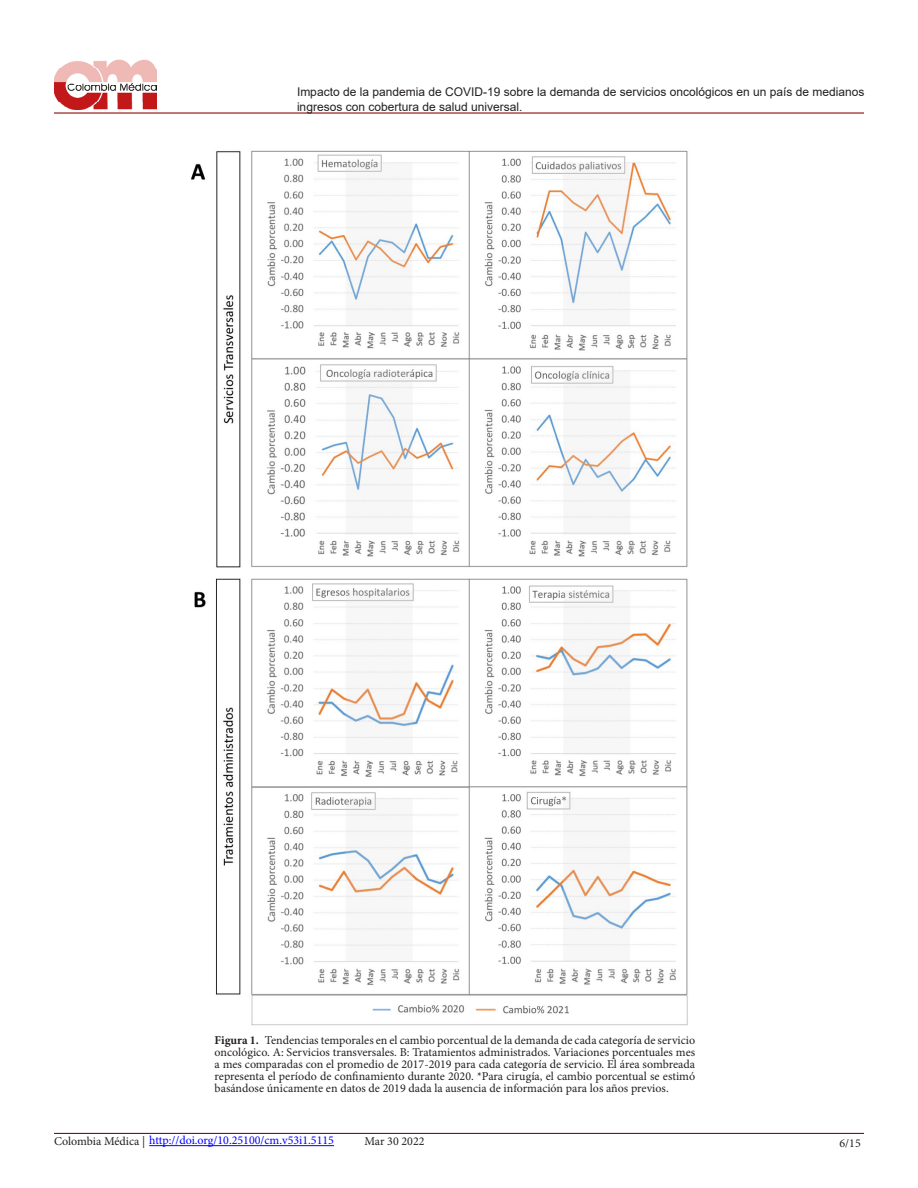
<style>
.page{position:relative;width:918px;height:1188px;background:#fff}
.page>*{position:absolute;margin:0;border:0;box-sizing:border-box;transform-origin:0 0}
.t1{font:12px/12px "Minion Pro";color:#231f20;text-align:justify}
.t2{font:12px/15px "Arial";color:#231f20}
.t3{font:12px "Minion Pro";color:#00f}
.s1{font-weight:700}
.s2{color:#231f20}
</style>
<div class="page">
<hr style="left:54px;top:112px;width:810px;height:2px;background:#8b0d10">
<hr style="left:54px;top:1133px;width:810px;height:1px;background:#8b0d10">
<img style="left:54px;top:59px;width:102px;height:51px">
<hr style="left:149px;top:1145px;width:185px;height:1px;background:#00f">
<img style="left:191px;top:150px;width:497px;height:876px">
<p class="t2" style="left:297px;top:84px;width:569px">Impacto de la pandemia de COVID-19 sobre la demanda de servicios oncológicos en un país de medianos ingresos con cobertura de salud universal.</p>
<p class="t1" style="left:215px;top:1034px;width:482px"><span class="s1">Figura 1.</span> Tendencias temporales en el cambio porcentual de la demanda de cada categoría de servicio oncológico. A: Servicios transversales. B: Tratamientos administrados. Variaciones porcentuales mes a mes comparadas con el promedio de 2017-2019 para cada categoría de servicio. El área sombreada representa el período de confinamiento durante 2020. *Para cirugía, el cambio porcentual se estimó basándose únicamente en datos de 2019 dada la ausencia de información para los años previos.</p>
<p class="t3" style="left:54px;top:1133px;width:282px"><span class="s2">Colombia Médica |</span> http://doi.org/10.25100/cm.v53i1.5115</p>
<p class="t1" style="left:364px;top:1135px;width:62px">Mar 30 2022</p>
<p class="t1" style="left:840px;top:1137px;width:23px">6/15</p>
</div>
